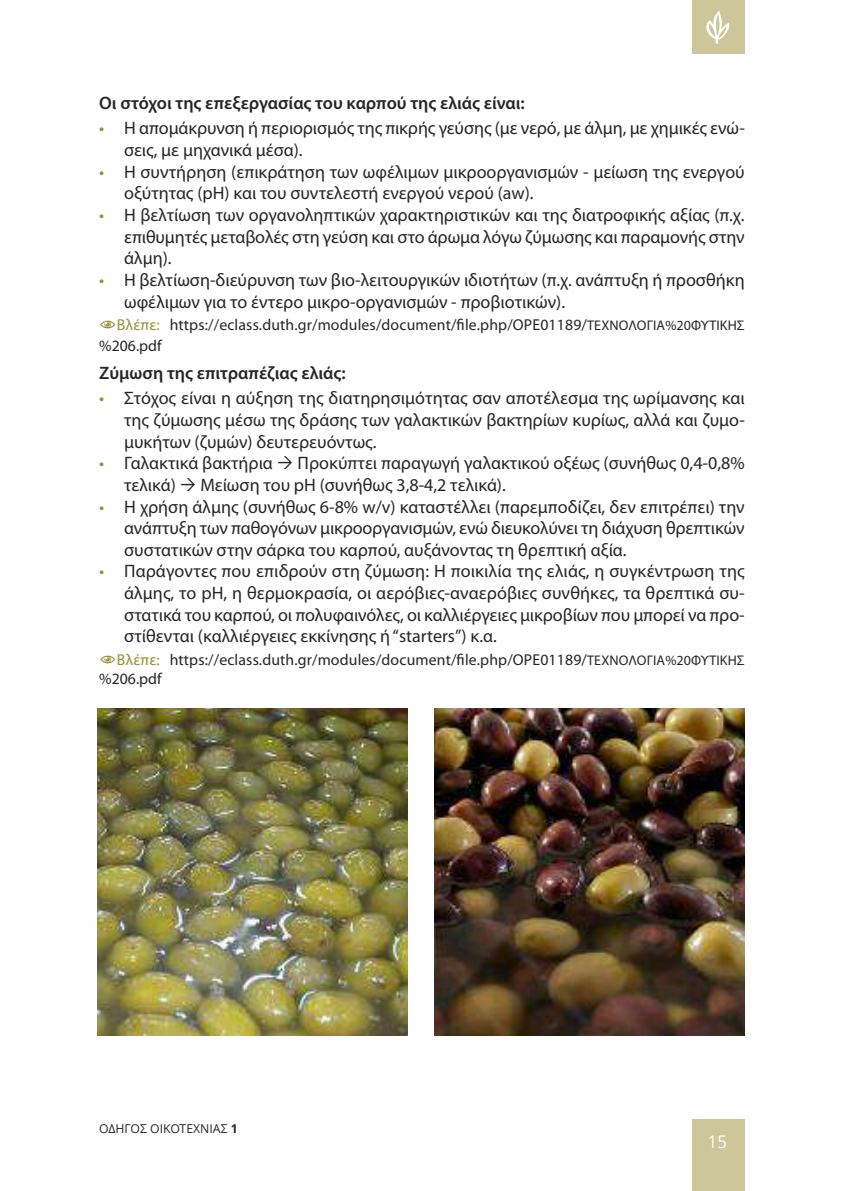
<style>
.page{position:relative;width:844px;height:1191px;background:#fff}
.page>*{position:absolute;margin:0;border:0;box-sizing:border-box;transform-origin:0 0}
.t1{font:42px "Arno Pro Light Display";color:#fff;scale:2 1}
.t2{font:18.03px/21.7px "Myriad Pro";color:#272627;text-align:justify}
.t3{font:600 18.03px "Myriad Pro";color:#272627}
.t4{font:17.5px "Open Sans";color:#fff;scale:.95 1}
.t5{font:15.75px/21px "Myriad Pro";letter-spacing:.01em;color:#272627}
.t6{font:12.25px "Open Sans";color:#272627}
.s1{color:#998d35}
.s2{font-size:14px}
.s3{font-weight:700}
</style>
<div class="page">
<div style="left:692px;top:1119px;width:52px;height:72px;background:#ccc69a"></div>
<div style="left:692px;top:0;width:52px;height:54px;background:#ccc69a"></div>
<img style="left:434px;top:708px;width:310px;height:328px">
<img style="left:97px;top:708px;width:310px;height:328px">
<h1 class="t1" style="left:702px;top:11px;width:16px">•</h1>
<p class="t3" style="left:99px;top:96px;width:427px">Οι στόχοι της επεξεργασίας του καρπού της ελιάς είναι:</p>
<p class="t2" style="left:124px;top:119px;width:622px;text-indent:-25px"><span class="s1">•</span> Η απομάκρυνση ή περιορισμός της πικρής γεύσης (με νερό, με άλμη, με χημικές ενώ&shy;σεις, με μηχανικά μέσα).</p>
<p class="t2" style="left:124px;top:162px;width:622px;text-indent:-25px"><span class="s1">•</span> Η συντήρηση (επικράτηση των ωφέλιμων μικροοργανισμών - μείωση της ενεργού οξύτητας (pH) και του συντελεστή ενεργού νερού (aw).</p>
<p class="t2" style="left:124px;top:205px;width:622px;text-indent:-25px"><span class="s1">•</span> Η βελτίωση των οργανοληπτικών χαρακτηριστικών και της διατροφικής αξίας (π.χ. επιθυμητές μεταβολές στη γεύση και στο άρωμα λόγω ζύμωσης και παραμονής στην άλμη).</p>
<p class="t2" style="left:124px;top:270px;width:622px;text-indent:-25px"><span class="s1">•</span> Η βελτίωση-διεύρυνση των βιο-λειτουργικών ιδιοτήτων (π.χ. ανάπτυξη ή προσθήκη ωφέλιμων για το έντερο μικρο-οργανισμών - προβιοτικών).</p>
<p class="t5" style="left:99px;top:315px;width:646px;text-indent:18px"><span class="s1">Βλέπε:</span> https://eclass.duth.gr/modules/document/file.php/OPE01189/<span class="s2">ΤΕΧΝΟΛΟΓΙΑ%20ΦΥΤΙΚΗΣ </span>%206.pdf</p>
<p class="t3" style="left:99px;top:366px;width:248px">Ζύμωση της επιτραπέζιας ελιάς:</p>
<p class="t2" style="left:124px;top:389px;width:622px;text-indent:-25px"><span class="s1">•</span> Στόχος είναι η αύξηση της διατηρησιμότητας σαν αποτέλεσμα της ωρίμανσης και της ζύμωσης μέσω της δράσης των γαλακτικών βακτηρίων κυρίως, αλλά και ζυμο&shy;μυκήτων (ζυμών) δευτερευόντως.</p>
<p class="t2" style="left:99px;top:454px;width:175px"><span class="s1">•</span> Γαλακτικά βακτήρια</p>
<p class="t2" style="left:297px;top:454px;width:448px">Προκύπτει παραγωγή γαλακτικού οξέως (συνήθως 0,4-0,8%</p>
<p class="t2" style="left:124px;top:475px;width:53px">τελικά)</p>
<p class="t2" style="left:200px;top:475px;width:307px">Μείωση του pH (συνήθως 3,8-4,2 τελικά).</p>
<p class="t2" style="left:124px;top:497px;width:622px;text-indent:-25px"><span class="s1">•</span> Η χρήση άλμης (συνήθως 6-8% w/v) καταστέλλει (παρεμποδίζει, δεν επιτρέπει) την ανάπτυξη των παθογόνων μικροοργανισμών, ενώ διευκολύνει τη διάχυση θρεπτικών συστατικών στην σάρκα του καρπού, αυξάνοντας τη θρεπτική αξία.</p>
<p class="t2" style="left:124px;top:562px;width:622px;text-indent:-25px"><span class="s1">•</span> Παράγοντες που επιδρούν στη ζύμωση: Η ποικιλία της ελιάς, η συγκέντρωση της άλμης, το pH, η θερμοκρασία, οι αερόβιες-αναερόβιες συνθήκες, τα θρεπτικά συ&shy;στατικά του καρπού, οι πολυφαινόλες, οι καλλιέργειες μικροβίων που μπορεί να προ&shy;στίθενται (καλλιέργειες εκκίνησης ή“starters”) κ.α.</p>
<p class="t5" style="left:99px;top:651px;width:646px;line-height:19.2px;text-indent:18px"><span class="s1">Βλέπε:</span> https://eclass.duth.gr/modules/document/file.php/OPE01189/<span class="s2">ΤΕΧΝΟΛΟΓΙΑ%20ΦΥΤΙΚΗΣ </span>%206.pdf</p>
<p class="t6" style="left:99px;top:1120px;width:140px">ΟΔΗΓΟΣ ΟΙΚΟΤΕΧΝΙΑΣ <span class="s3">1</span></p>
<p class="t4" style="left:707px;top:1129px;width:21px">15</p>
</div>
